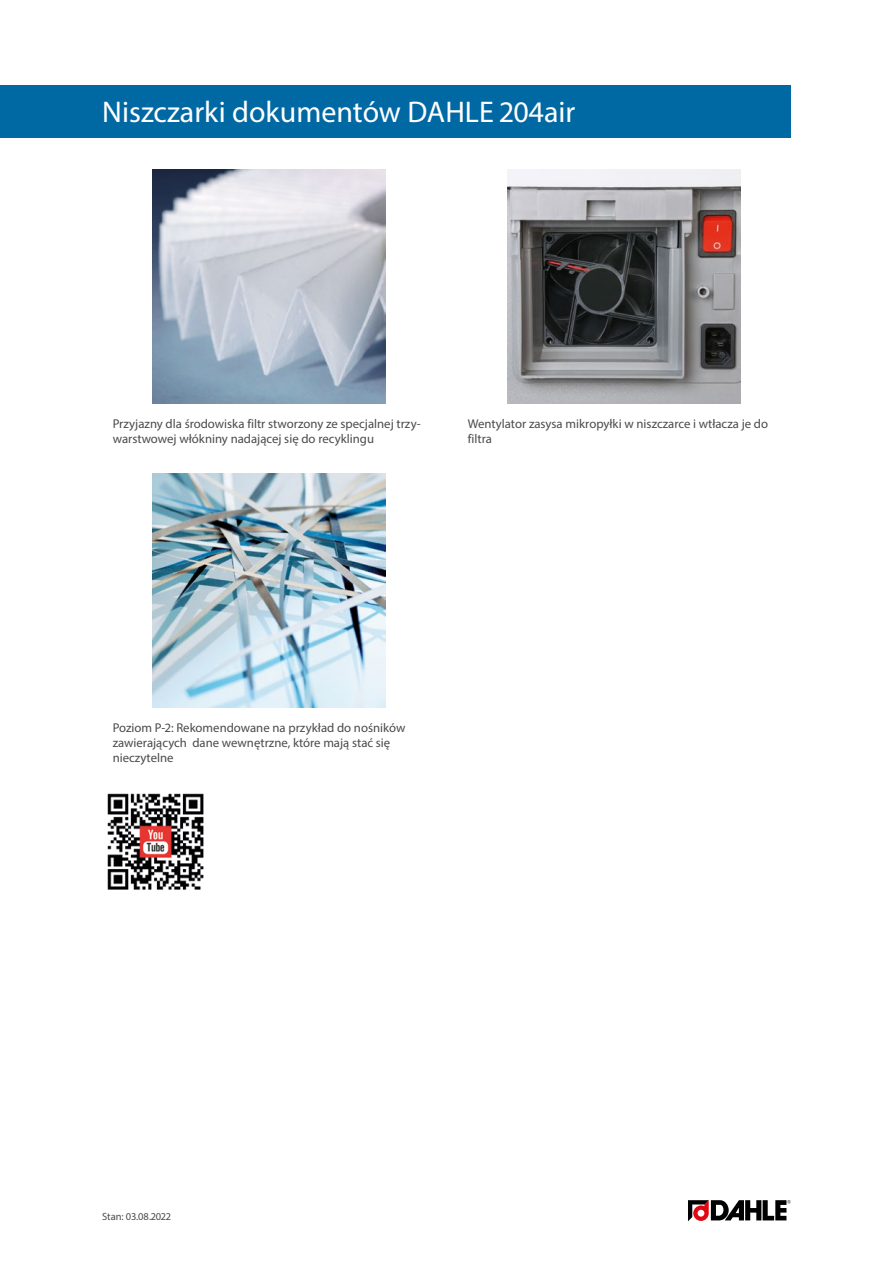
<style>
.page{position:relative;width:893px;height:1263px;background:#fff}
.page>*{position:absolute;margin:0;border:0;box-sizing:border-box;transform-origin:0 0}
.Produktname{font:30px "Myriad Pro";color:#fff}
.Fliesstexte{font:12.75px/15.3px "Myriad Pro";color:#4a4a49}
.t1{font:10.5px "Myriad Pro";color:#4a4a49}
</style>
<div class="page">
<img style="left:152px;top:169px;width:234px;height:234px">
<img style="left:507px;top:169px;width:234px;height:234px">
<img style="left:152px;top:473px;width:234px;height:234px">
<img style="left:107px;top:793px;width:97px;height:97px">
<svg style="left:688px;top:1200px;width:103px;height:21px"></svg>
<div style="left:0;top:85px;width:791px;height:53px;background:#0069a4"></div>
<p class="Produktname" style="left:102px;top:94px;width:475px">Niszczarki dokumentów DAHLE 204air</p>
<p class="Fliesstexte" style="left:113px;top:416px;width:309px">Przyjazny dla środowiska filtr stworzony ze specjalnej trzy&shy;warstwowej włókniny nadającej się do recyklingu</p>
<p class="Fliesstexte" style="left:468px;top:416px;width:302px">Wentylator zasysa mikropyłki w niszczarce i wtłacza je do filtra</p>
<p class="Fliesstexte" style="left:113px;top:720px;width:294px">Poziom P-2: Rekomendowane na przykład do nośników zawierających dane wewnętrzne, które mają stać się nieczytelne</p>
<p class="t1" style="left:102px;top:1210px;width:70px">Stan: 03.08.2022</p>
</div>
